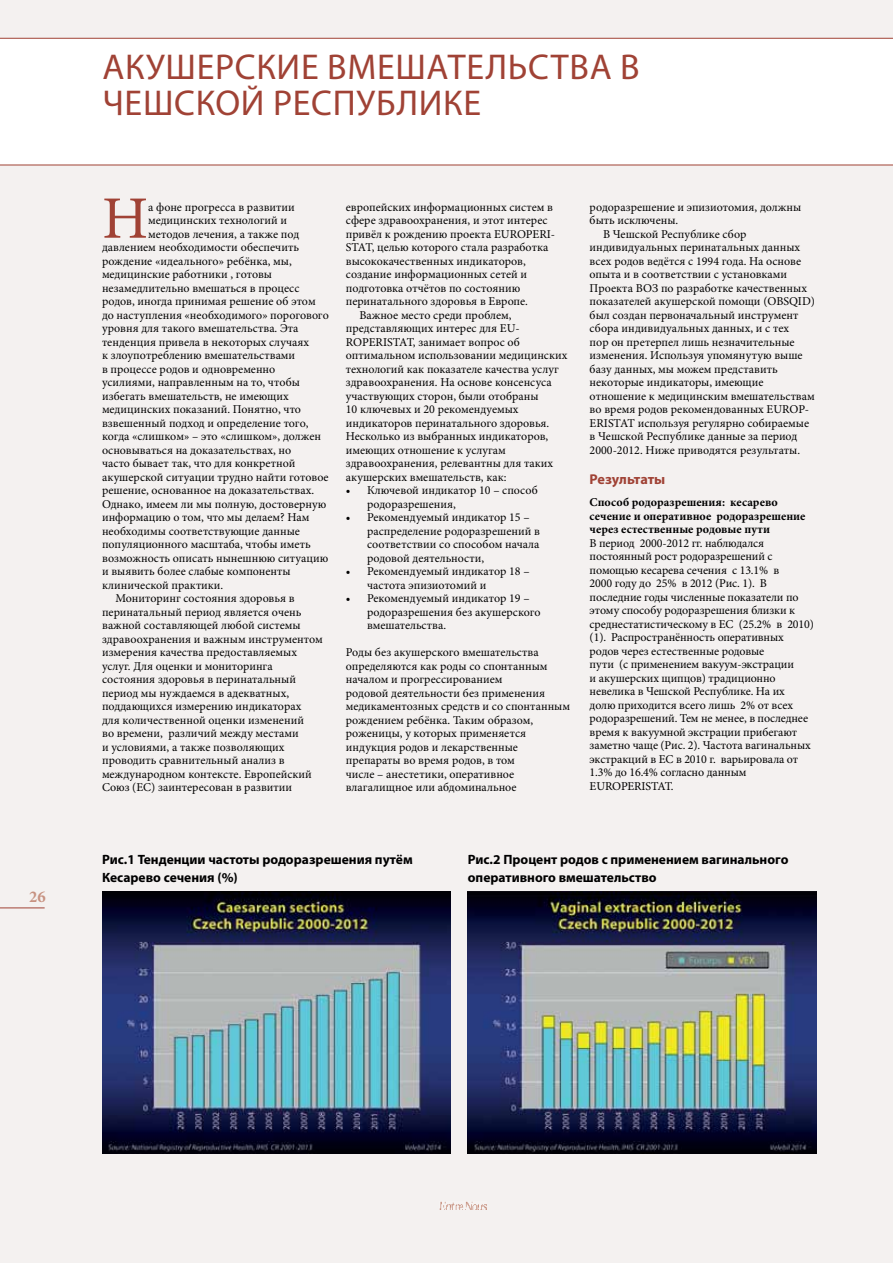
<style>
.page{position:relative;width:893px;height:1263px;background:#f4f1f0}
.page>*{position:absolute;margin:0;border:0;box-sizing:border-box;transform-origin:0 0}
.t1{font:60.3px "Minion Pro";color:#a04235}
.t2{font:36px "Myriad Pro";color:#a04235}
.t3{font:700 16.5px "Minion Pro";color:#c28089}
.t4{font:700 14.25px "Myriad Pro";letter-spacing:-.015em;color:#a04235}
.t5{font:700 13.5px/18px "Myriad Pro";color:#000}
.t6{font:12px/13.5px "Minion Pro";color:#000}
.t7{font:700 12px/13.5px "Minion Pro";color:#000}
</style>
<div class="page">
<div style="left:0;top:38px;width:893px;height:127px;background:#fff"></div>
<hr style="left:0;top:38px;width:893px;height:1px;background:#a04235">
<hr style="left:0;top:165px;width:893px;height:1px;background:#a04235">
<hr style="left:0;top:907px;width:45px;height:1px;background:#a04235">
<img style="left:102px;top:892px;width:349px;height:261px">
<img style="left:468px;top:892px;width:348px;height:261px">
<h3 class="t3" style="left:29px;top:885px;width:18px">26</h3>
<h2 class="t2" style="left:102px;top:45px;width:45px">Акушерские</h2>
<h2 class="t2" style="left:327px;top:45px;width:23px">вмешательства</h2>
<h2 class="t2" style="left:620px;top:45px;width:17px">в</h2>
<h2 class="t2" style="left:102px;top:81px;width:46px">Чешской</h2>
<h2 class="t2" style="left:273px;top:81px;width:42px">Республике</h2>
<h1 class="t1" style="left:102px;top:178px;width:48px">Н</h1>
<p class="t6" style="left:148px;top:200px;width:148px">а фоне прогресса в развитии</p>
<p class="t6" style="left:148px;top:214px;width:140px">медицинских технологий и</p>
<p class="t6" style="left:148px;top:227px;width:153px">методов лечения, а также под</p>
<p class="t6" style="left:102px;top:241px;width:198px">давлением необходимости обеспечить</p>
<p class="t6" style="left:102px;top:254px;width:191px">рождение «идеального» ребёнка, мы,</p>
<p class="t6" style="left:102px;top:268px;width:172px">медицинские работники , готовы</p>
<p class="t6" style="left:102px;top:281px;width:199px">незамедлительно вмешаться в процесс</p>
<p class="t6" style="left:102px;top:295px;width:215px">родов, иногда принимая решение об этом</p>
<p class="t6" style="left:102px;top:308px;width:228px">до наступления «необходимого» порогового</p>
<p class="t6" style="left:102px;top:322px;width:198px">уровня для такого вмешательства. Эта</p>
<p class="t6" style="left:102px;top:335px;width:209px">тенденция привела в некоторых случаях</p>
<p class="t6" style="left:102px;top:349px;width:195px">к злоупотреблению вмешательствами</p>
<p class="t6" style="left:102px;top:362px;width:175px">в процессе родов и одновременно</p>
<p class="t6" style="left:102px;top:376px;width:199px">усилиями, направленным на то, чтобы</p>
<p class="t6" style="left:102px;top:389px;width:188px">избегать вмешательств, не имеющих</p>
<p class="t6" style="left:102px;top:403px;width:201px">медицинских показаний. Понятно, что</p>
<p class="t6" style="left:102px;top:416px;width:208px">взвешенный подход и определение того,</p>
<p class="t6" style="left:102px;top:430px;width:221px">когда «слишком» – это «слишком», должен</p>
<p class="t6" style="left:102px;top:443px;width:191px">основываться на доказательствах, но</p>
<p class="t6" style="left:102px;top:457px;width:195px">часто бывает так, что для конкретной</p>
<p class="t6" style="left:102px;top:470px;width:228px">акушерской ситуации трудно найти готовое</p>
<p class="t6" style="left:102px;top:484px;width:214px">решение, основанное на доказательствах.</p>
<p class="t6" style="left:102px;top:497px;width:226px">Однако, имеем ли мы полную, достоверную</p>
<p class="t6" style="left:102px;top:511px;width:209px">информацию о том, что мы делаем? Нам</p>
<p class="t6" style="left:102px;top:524px;width:200px">необходимы соответствующие данные</p>
<p class="t6" style="left:102px;top:538px;width:210px">популяционного масштаба, чтобы иметь</p>
<p class="t6" style="left:102px;top:551px;width:228px">возможность описать нынешнюю ситуацию</p>
<p class="t6" style="left:102px;top:565px;width:190px">и выявить более слабые компоненты</p>
<p class="t6" style="left:102px;top:578px;width:123px">клинической практики.</p>
<p class="t6" style="left:116px;top:592px;width:181px">Мониторинг состояния здоровья в</p>
<p class="t6" style="left:102px;top:605px;width:201px">перинатальный период является очень</p>
<p class="t6" style="left:102px;top:619px;width:200px">важной составляющей любой системы</p>
<p class="t6" style="left:102px;top:632px;width:222px">здравоохранения и важным инструментом</p>
<p class="t6" style="left:102px;top:646px;width:196px">измерения качества предоставляемых</p>
<p class="t6" style="left:102px;top:659px;width:172px">услуг. Для оценки и мониторинга</p>
<p class="t6" style="left:102px;top:673px;width:196px">состояния здоровья в перинатальный</p>
<p class="t6" style="left:102px;top:686px;width:189px">период мы нуждаемся в адекватных,</p>
<p class="t6" style="left:102px;top:700px;width:201px">поддающихся измерению индикаторах</p>
<p class="t6" style="left:102px;top:713px;width:203px">для количественной оценки изменений</p>
<p class="t6" style="left:102px;top:727px;width:198px">во времени, различий между местами</p>
<p class="t6" style="left:102px;top:740px;width:184px">и условиями, а также позволяющих</p>
<p class="t6" style="left:102px;top:754px;width:184px">проводить сравнительный анализ в</p>
<p class="t6" style="left:102px;top:767px;width:211px">международном контексте. Европейский</p>
<p class="t6" style="left:102px;top:781px;width:192px">Союз (ЕС) заинтересован в развитии</p>
<p class="t6" style="left:346px;top:200px;width:209px">европейских информационных систем в</p>
<p class="t6" style="left:346px;top:214px;width:203px">сфере здравоохранения, и этот интерес</p>
<p class="t6" style="left:346px;top:227px;width:211px">привёл к рождению проекта EUROPERI-</p>
<p class="t6" style="left:346px;top:241px;width:204px">STAT, целью которого стала разработка</p>
<p class="t6" style="left:346px;top:254px;width:181px">высококачественных индикаторов,</p>
<p class="t6" style="left:346px;top:268px;width:183px">создание информационных сетей и</p>
<p class="t6" style="left:346px;top:281px;width:176px">подготовка отчётов по состоянию</p>
<p class="t6" style="left:346px;top:295px;width:184px">перинатального здоровья в Европе.</p>
<p class="t6" style="left:359px;top:308px;width:154px">Важное место среди проблем,</p>
<p class="t6" style="left:346px;top:322px;width:175px">представляющих интерес для EU-</p>
<p class="t6" style="left:346px;top:335px;width:176px">ROPERISTAT, занимает вопрос об</p>
<p class="t6" style="left:346px;top:349px;width:223px">оптимальном использовании медицинских</p>
<p class="t6" style="left:346px;top:362px;width:214px">технологий как показателе качества услуг</p>
<p class="t6" style="left:346px;top:376px;width:207px">здравоохранения. На основе консенсуса</p>
<p class="t6" style="left:346px;top:389px;width:194px">участвующих сторон, были отобраны</p>
<p class="t6" style="left:346px;top:403px;width:174px">10 ключевых и 20 рекомендуемых</p>
<p class="t6" style="left:346px;top:416px;width:205px">индикаторов перинатального здоровья.</p>
<p class="t6" style="left:346px;top:430px;width:204px">Несколько из выбранных индикаторов,</p>
<p class="t6" style="left:346px;top:443px;width:162px">имеющих отношение к услугам</p>
<p class="t6" style="left:346px;top:457px;width:209px">здравоохранения, релевантны для таких</p>
<p class="t6" style="left:346px;top:470px;width:162px">акушерских вмешательств, как:</p>
<p class="t6" style="left:367px;top:484px;width:172px;text-indent:-21px">• Ключевой индикатор 10 – способ родоразрешения,</p>
<p class="t6" style="left:367px;top:511px;width:174px;text-indent:-21px">• Рекомендуемый индикатор 15 – распределение родоразрешений в соответствии со способом начала родовой деятельности,</p>
<p class="t6" style="left:367px;top:565px;width:164px;text-indent:-21px">• Рекомендуемый индикатор 18 – частота эпизиотомий и</p>
<p class="t6" style="left:367px;top:592px;width:175px;text-indent:-21px">• Рекомендуемый индикатор 19 – родоразрешения без акушерского вмешательства.</p>
<p class="t6" style="left:346px;top:646px;width:226px">Роды без акушерского вмешательства определяются как роды со спонтанным началом и прогрессированием<br>родовой деятельности без применения медикаментозных средств и со спонтанным рождением ребёнка. Таким образом, роженицы, у которых применяется индукция родов и лекарственные препараты во время родов, в том<br>числе – анестетики, оперативное влагалищное или абдоминальное</p>
<p class="t6" style="left:590px;top:200px;width:213px">родоразрешение и эпизиотомия, должны</p>
<p class="t6" style="left:590px;top:214px;width:90px">быть исключены.</p>
<p class="t6" style="left:603px;top:227px;width:145px">В Чешской Республике сбор</p>
<p class="t6" style="left:590px;top:241px;width:212px">индивидуальных перинатальных данных</p>
<p class="t6" style="left:590px;top:254px;width:213px">всех родов ведётся с 1994 года. На основе</p>
<p class="t6" style="left:590px;top:268px;width:199px">опыта и в соответствии с установками</p>
<p class="t6" style="left:590px;top:281px;width:219px">Проекта ВОЗ по разработке качественных</p>
<p class="t6" style="left:590px;top:295px;width:227px">показателей акушерской помощи (OBSQID)</p>
<p class="t6" style="left:590px;top:308px;width:210px">был создан первоначальный инструмент</p>
<p class="t6" style="left:590px;top:322px;width:201px">сбора индивидуальных данных, и с тех</p>
<p class="t6" style="left:590px;top:335px;width:206px">пор он претерпел лишь незначительные</p>
<p class="t6" style="left:590px;top:349px;width:215px">изменения. Используя упомянутую выше</p>
<p class="t6" style="left:590px;top:362px;width:190px">базу данных, мы можем представить</p>
<p class="t6" style="left:590px;top:376px;width:175px">некоторые индикаторы, имеющие</p>
<p class="t6" style="left:590px;top:389px;width:227px">отношение к медицинским вмешательствам</p>
<p class="t6" style="left:590px;top:403px;width:221px">во время родов рекомендованных EUROP-</p>
<p class="t6" style="left:590px;top:416px;width:221px">ERISTAT используя регулярно собираемые</p>
<p class="t6" style="left:590px;top:430px;width:209px">в Чешской Республике данные за период</p>
<p class="t6" style="left:590px;top:443px;width:212px">2000-2012. Ниже приводятся результаты.</p>
<p class="t4" style="left:590px;top:470px;width:77px">Результаты</p>
<p class="t7" style="left:590px;top:495px;width:217px">Способ родоразрешения: кесарево сечение и оперативное родоразрешение через естественные родовые пути</p>
<p class="t6" style="left:590px;top:536px;width:226px">В период 2000-2012 гг. наблюдался постоянный рост родоразрешений с помощью кесарева сечения с 13.1% в<br>2000 году до 25% в 2012 (Рис. 1). В последние годы численные показатели по этому способу родоразрешения близки к среднестатистическому в ЕС (25.2% в 2010) (1). Распространённость оперативных родов через естественные родовые<br>пути (с применением вакуум-экстрации<br>и акушерских щипцов) традиционно невелика в Чешской Республике. На их<br>долю приходится всего лишь 2% от всех родоразрешений. Тем не менее, в последнее время к вакуумной экстрации прибегают заметно чаще (Рис. 2). Частота вагинальных экстракций в ЕС в 2010 г. варьировала от 1.3% до 16.4% согласно данным EUROPERISTAT.</p>
<p class="t5" style="left:102px;top:850px;width:312px">Рис.1 Тенденции частоты родоразрешения путём<br>Кесарево сечения (%)</p>
<p class="t5" style="left:468px;top:850px;width:322px">Рис.2 Процент родов с применением вагинального оперативного вмешательство</p>
</div>
